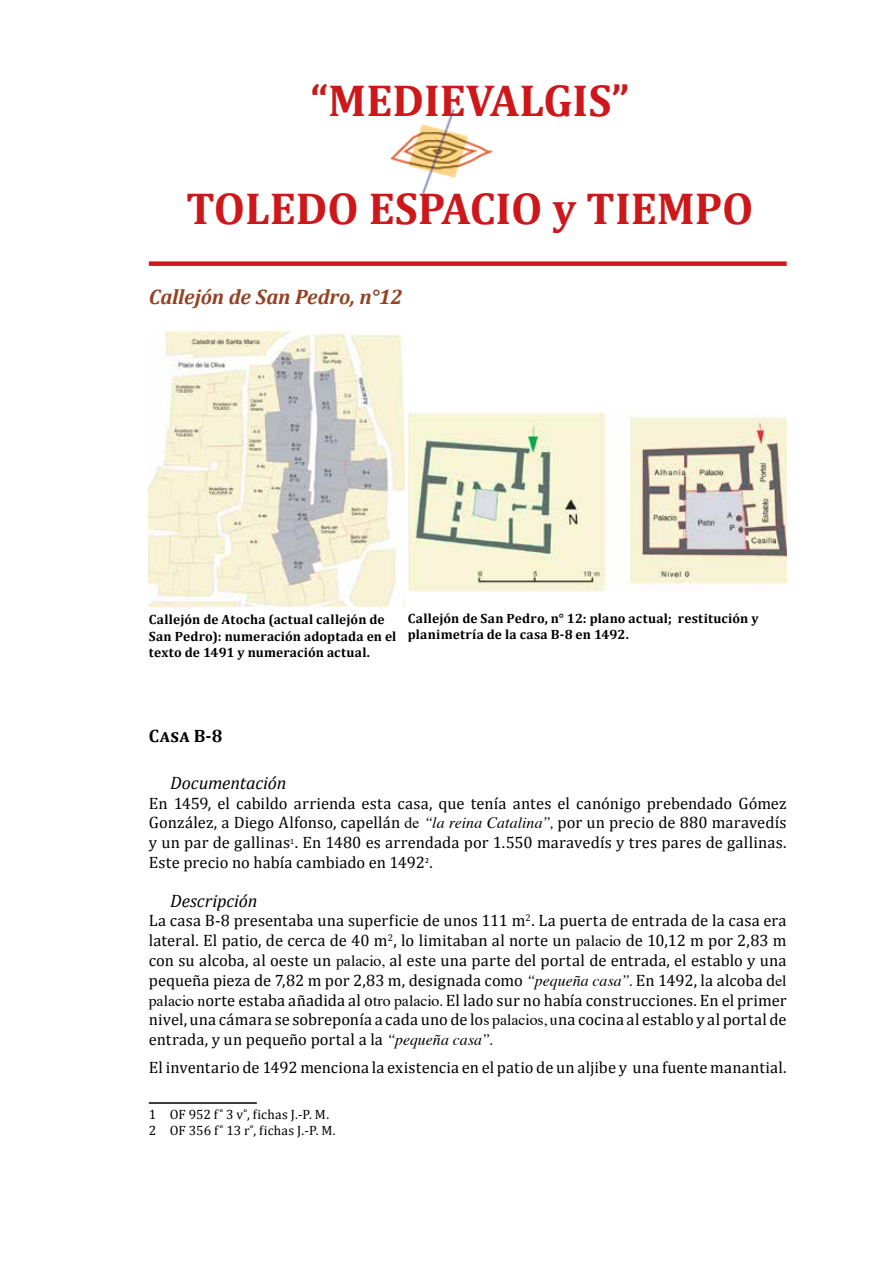
<style>
.page{position:relative;width:893px;height:1263px;background:#fff}
.page>*{position:absolute;margin:0;border:0;box-sizing:border-box;transform-origin:0 0}
.t1{font:700 45px "Cambria";color:#cd171a}
.t2{font:italic 700 21px "Cambria";letter-spacing:-.01em;color:#954122}
.t3{font:italic 18px "Cambria";letter-spacing:-.005em;color:#000}
.t4{font:700 18px "Cambria";color:#000}
.t5{font:16.5px/19.8px "Cambria";letter-spacing:.005em;color:#000;text-align:justify}
.t6{font:700 13.5px/16.5px "Cambria";letter-spacing:.015em;color:#000}
.t7{font:13.5px/16.2px "Cambria";letter-spacing:.005em;color:#000}
.s1{font-family:"Times";font-size:15.75px}
.s2{font-family:"Times";font-style:italic;font-size:15.75px}
</style>
<div class="page">
<img style="left:390px;top:109px;width:103px;height:86px">
<hr style="left:149px;top:1102px;width:108px;height:2px;background:#000">
<div style="left:149px;top:261px;width:638px;height:5px;background:#cd171a"></div>
<img style="left:149px;top:332px;width:256px;height:275px">
<img style="left:408px;top:413px;width:379px;height:178px">
<h1 class="t1" style="left:310px;top:69px;width:320px">“MEDIEVALGIS”</h1>
<h1 class="t1" style="left:186px;top:177px;width:569px">TOLEDO ESPACIO y TIEMPO</h1>
<p class="t2" style="left:149px;top:282px;width:255px">Callejón de San Pedro, n°12</p>
<p class="t6" style="left:149px;top:611px;width:249px">Callejón de Atocha (actual callejón de<br>San Pedro): numeración adoptada en el texto de 1491 y numeración actual.</p>
<p class="t6" style="left:408px;top:609px;width:352px">Callejón de San Pedro, n° 12: plano actual; restitución y planimetría de la casa B-8 en 1492.</p>
<p class="t4" style="left:149px;top:723px;width:75px">Casa B-8</p>
<p class="t3" style="left:170px;top:770px;width:118px">Documentación</p>
<p class="t5" style="left:149px;top:793px;width:639px">En 1459, el cabildo arrienda esta casa, que tenía antes el canónigo prebendado Gómez González, a Diego Alfonso, capellán <span class="s1">de</span> <span class="s2">“la reina Catalina”,</span> por un precio de 880 maravedís y un par de gallinas<sup>1</sup>. En 1480 es arrendada por 1.550 maravedís y tres pares de gallinas.<br>Este precio no había cambiado en 1492<sup>2</sup>.</p>
<p class="t3" style="left:170px;top:888px;width:89px">Descripción</p>
<p class="t5" style="left:149px;top:911px;width:639px">La casa B-8 presentaba una superficie de unos 111 m<sup>2</sup>. La puerta de entrada de la casa era lateral. El patio, de cerca de 40 m<sup>2</sup>, lo limitaban al norte un <span class="s1">palacio</span> de 10,12 m por 2,83 m con su alcoba, al oeste un <span class="s1">palacio,</span> al este una parte del portal de entrada, el establo y una pequeña pieza de 7,82 m por 2,83 m, designada como <span class="s2">“pequeña casa”.</span> En 1492, la alcoba d<span class="s1">el palacio n</span>orte estaba añadida al o<span class="s1">tro palacio.</span> El lado sur no había construcciones. En el primer nivel, una cámara se sobreponía a cada uno de lo<span class="s1">s palacios, u</span>na cocina al establo y al portal de entrada, y un pequeño portal a la <span class="s2">“pequeña casa”.</span></p>
<p class="t5" style="left:149px;top:1058px;width:639px">El inventario de 1492 menciona la existencia en el patio de un aljibe y una fuente manantial.</p>
<p class="t7" style="left:149px;top:1106px;width:188px">1 OF 952 f˚ 3 v˚, fichas J.-P. M.<br>2 OF 356 f˚ 13 r˚, fichas J.-P. M.</p>
</div>
